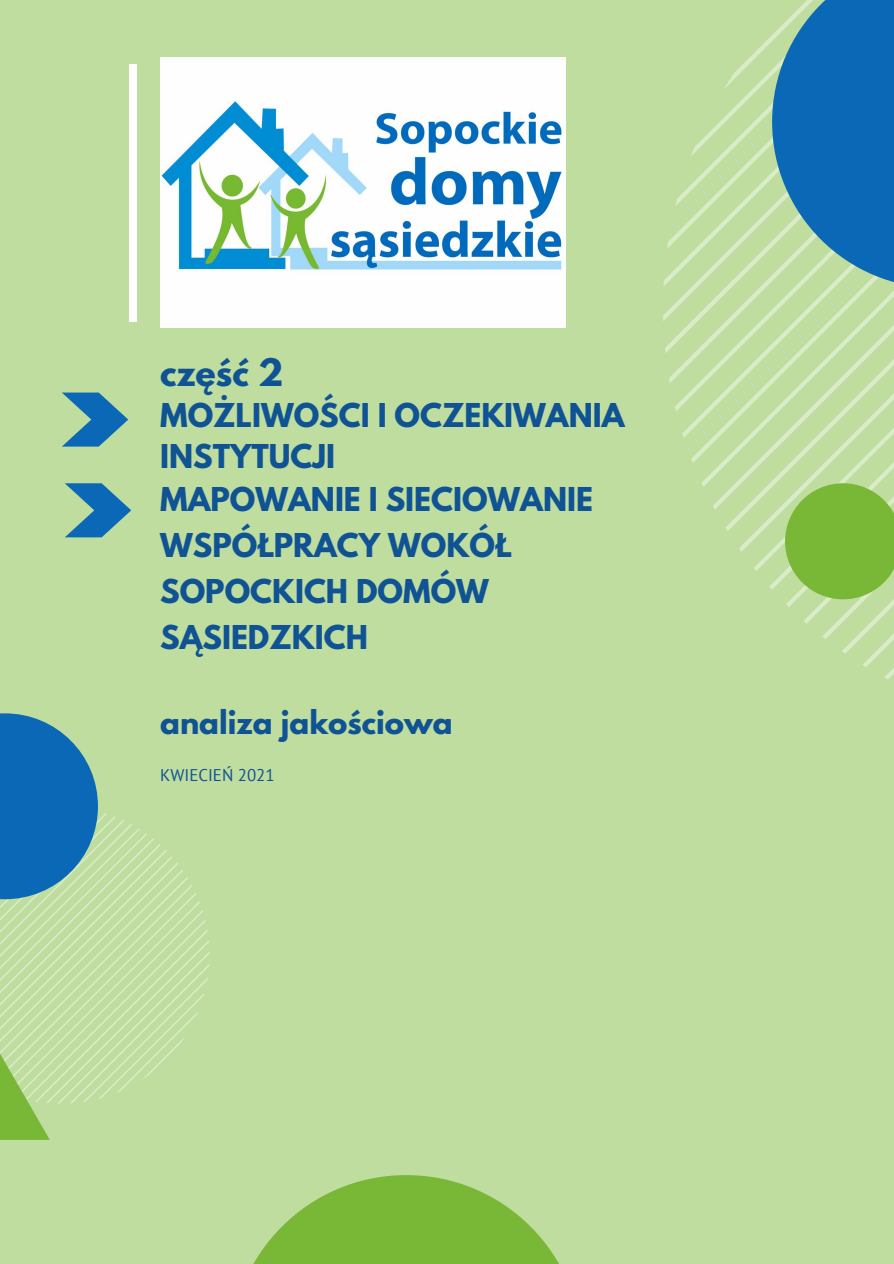
<style>
.page{position:relative;width:894px;height:1264px;background:#fff}
.page>*{position:absolute;margin:0;border:0;box-sizing:border-box;transform-origin:0 0}
.t1{font:700 33.6px "League Spartan";color:#0f5394}
.t2{font:700 29.1px/41.7px "League Spartan";color:#0f5394}
.t3{font:16.95px "PT Sans";color:#0f5394}
</style>
<div class="page">
<div style="left:0;top:0;width:893px;height:1263px;background:#bfdd9e"></div>
<div style="left:129px;top:64px;width:7px;height:257px;background:#fff"></div>
<svg style="left:0;top:713px;width:209px;height:426px"></svg>
<img style="left:160px;top:57px;width:405px;height:270px">
<svg style="left:675px;top:0;width:218px;height:679px"></svg>
<svg style="left:254px;top:1175px;width:305px;height:88px"></svg>
<svg style="left:62px;top:392px;width:66px;height:54px"></svg>
<svg style="left:65px;top:483px;width:66px;height:54px"></svg>
<p class="t1" style="left:160px;top:355px;width:125px">część 2</p>
<p class="t2" style="left:160px;top:398px;width:466px">MOŻLIWOŚCI I OCZEKIWANIA<br>INSTYTUCJI<br>MAPOWANIE I SIECIOWANIE</p>
<p class="t2" style="left:160px;top:526px;width:352px;line-height:46.2px">WSPÓŁPRACY WOKÓŁ<br>SOPOCKICH DOMÓW<br>SĄSIEDZKICH</p>
<p class="t2" style="left:160px;top:705px;width:294px">analiza jakościowa</p>
<p class="t3" style="left:160px;top:764px;width:116px">KWIECIEŃ 2021</p>
</div>
